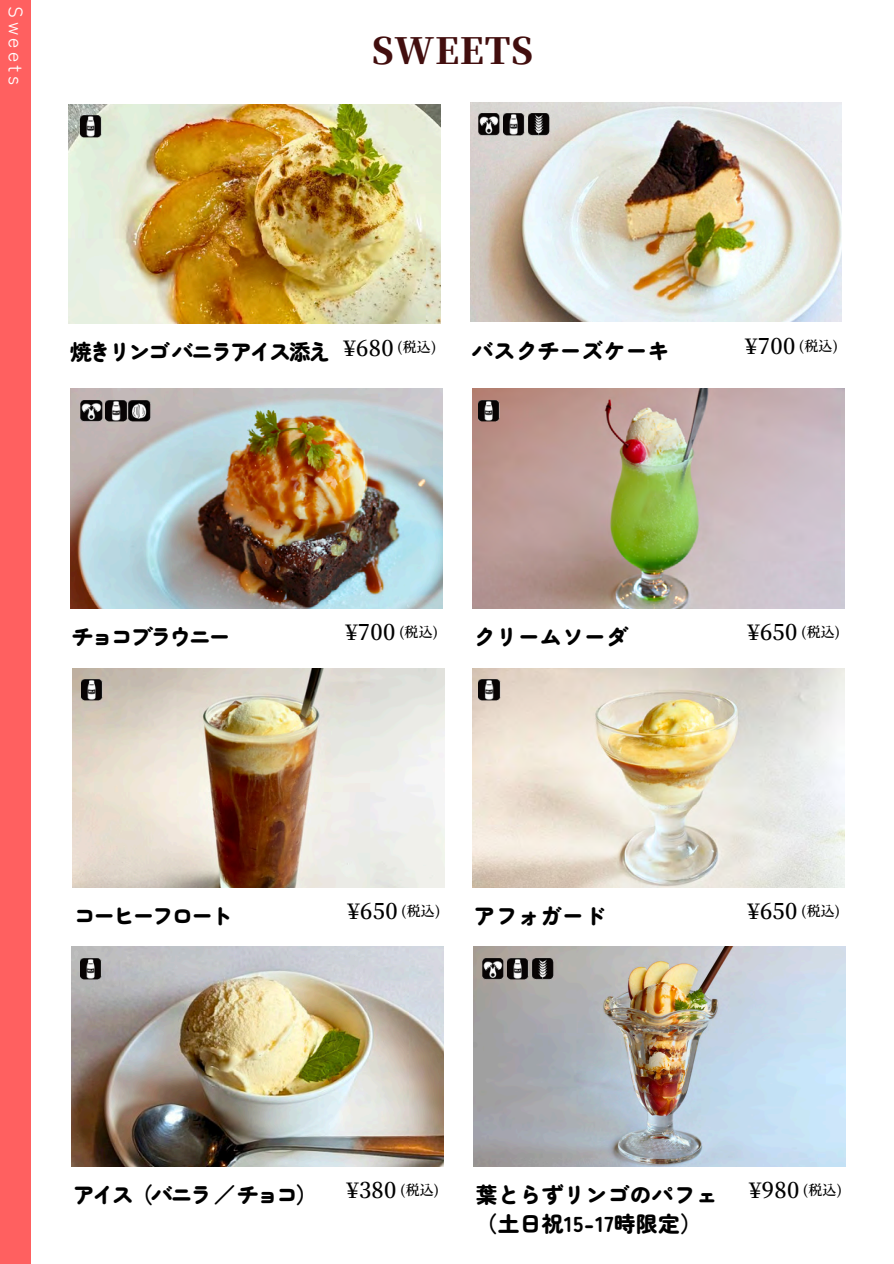
<style>
.page{position:relative;width:894px;height:1264px;background:#fff}
.page>*{position:absolute;margin:0;border:0;box-sizing:border-box;transform-origin:0 0}
.t1{font:800 36px "Source Han Serif JP";letter-spacing:.015em;color:#420e0e}
.t2{font:600 21.75px "Source Han Serif JP";letter-spacing:.015em;color:#000}
.t3{font:900 21.6px/29.1px "Zen Maru Gothic";letter-spacing:.02em;color:#000}
.t4{font:900 21.6px "Zen Maru Gothic";letter-spacing:-.095em;color:#000}
.t5{font:19.5px "Zen Maru Gothic";letter-spacing:.165em;color:#fff}
.t6{font:600 13.8px "Source Han Serif JP";letter-spacing:.015em;color:#000}
</style>
<div class="page">
<div style="left:0;top:0;width:30px;height:1263px;background:#ff6060"></div>
<img style="left:68px;top:104px;width:372px;height:220px">
<img style="left:80px;top:116px;width:22px;height:21px">
<img style="left:470px;top:103px;width:371px;height:219px">
<img style="left:503px;top:114px;width:21px;height:21px">
<img style="left:528px;top:114px;width:21px;height:21px">
<img style="left:478px;top:114px;width:21px;height:21px">
<img style="left:70px;top:389px;width:372px;height:219px">
<img style="left:106px;top:400px;width:21px;height:21px">
<img style="left:129px;top:400px;width:21px;height:21px">
<img style="left:131px;top:402px;width:17px;height:17px">
<img style="left:81px;top:400px;width:21px;height:21px">
<img style="left:72px;top:668px;width:372px;height:219px">
<img style="left:81px;top:679px;width:22px;height:21px">
<img style="left:472px;top:668px;width:371px;height:219px">
<img style="left:71px;top:946px;width:372px;height:220px">
<img style="left:478px;top:679px;width:22px;height:22px">
<img style="left:80px;top:958px;width:22px;height:21px">
<img style="left:474px;top:946px;width:371px;height:220px">
<img style="left:507px;top:958px;width:21px;height:21px">
<img style="left:532px;top:958px;width:21px;height:21px">
<img style="left:482px;top:958px;width:21px;height:21px">
<img style="left:472px;top:389px;width:371px;height:219px">
<img style="left:478px;top:400px;width:22px;height:21px">
<h3 class="t5" style="left:31px;top:6px;width:80px;rotate:90deg">Sweets</h3>
<h1 class="t1" style="left:371px;top:23px;width:163px">SWEETS</h1>
<p class="t4" style="left:70px;top:335px;width:261px">焼きリンゴ バニラアイス添え</p>
<h2 class="t2" style="left:343px;top:330px;width:52px">¥680</h2>
<p class="t6" style="left:397px;top:336px;width:40px">(税込)</p>
<p class="t3" style="left:471px;top:335px;width:199px">バスクチーズケーキ</p>
<p class="t2" style="left:745px;top:329px;width:52px">¥700</p>
<p class="t6" style="left:798px;top:335px;width:40px">(税込)</p>
<p class="t4" style="left:72px;top:620px;width:160px">チョコブラウニー</p>
<h2 class="t2" style="left:345px;top:615px;width:52px">¥700</h2>
<h2 class="t6" style="left:399px;top:621px;width:40px">(税込)</h2>
<p class="t3" style="left:474px;top:621px;width:155px">クリームソーダ</p>
<p class="t2" style="left:747px;top:615px;width:52px">¥650</p>
<p class="t6" style="left:800px;top:621px;width:40px">(税込)</p>
<p class="t4" style="left:74px;top:899px;width:160px">コーヒーフロート</p>
<p class="t2" style="left:347px;top:894px;width:52px">¥650</p>
<p class="t6" style="left:401px;top:900px;width:40px">(税込)</p>
<h2 class="t3" style="left:474px;top:900px;width:133px">アフォガード</h2>
<p class="t2" style="left:747px;top:894px;width:52px">¥650</p>
<h2 class="t6" style="left:800px;top:900px;width:40px">(税込)</h2>
<p class="t4" style="left:73px;top:1177px;width:246px">アイス（バニラ ／ チョコ）</p>
<h2 class="t2" style="left:346px;top:1172px;width:52px">¥380</h2>
<p class="t6" style="left:400px;top:1178px;width:40px">(税込)</p>
<p class="t3" style="left:475px;top:1178px;width:243px">葉とらずリンゴのパフェ（土日祝15-17時限定）</p>
<h2 class="t2" style="left:749px;top:1172px;width:52px">¥980</h2>
<p class="t6" style="left:802px;top:1178px;width:40px">(税込)</p>
</div>
